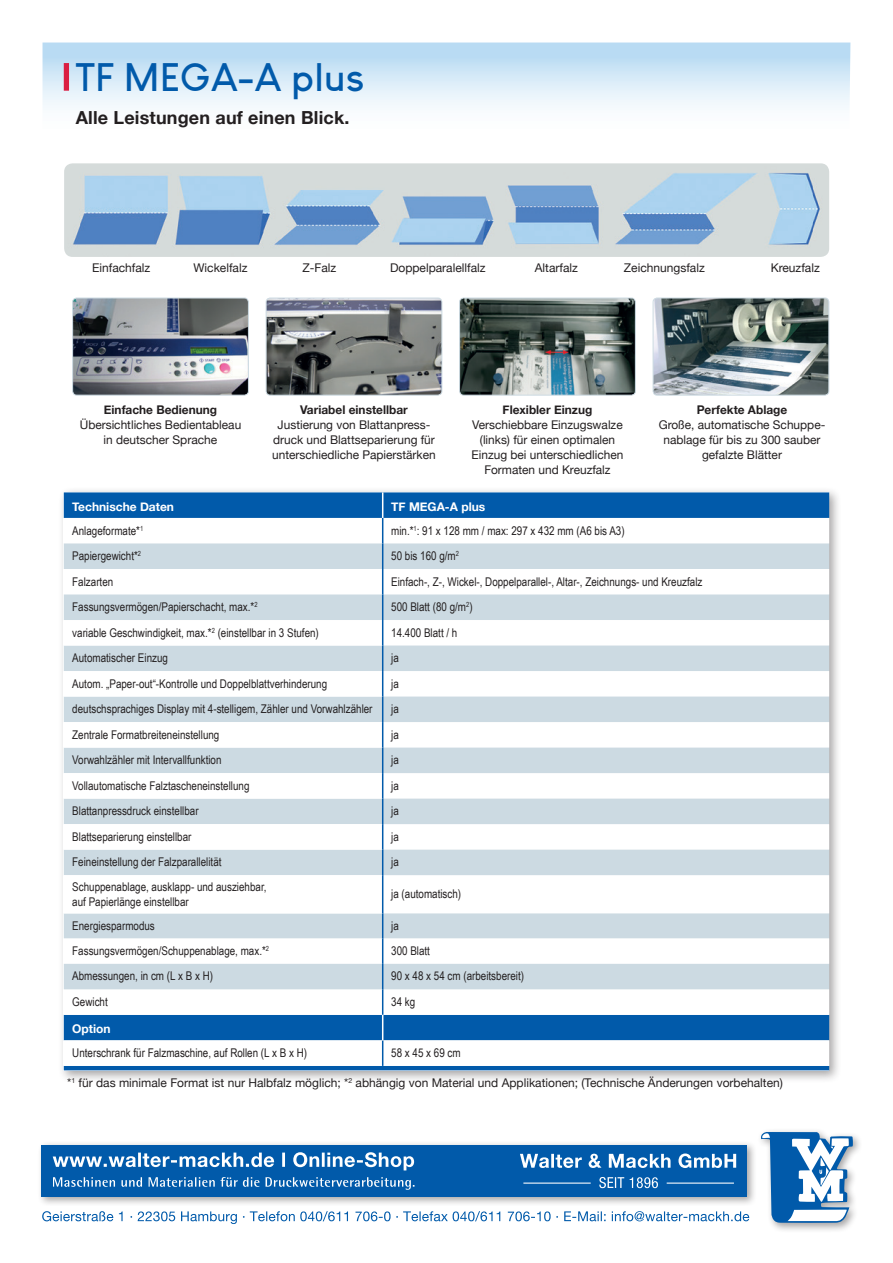
<style>
.page{position:relative;width:893px;height:1263px;background:#fff}
.page>*{position:absolute;margin:0;border:0;box-sizing:border-box;transform-origin:0 0}
.Headline{font:700 39px "Louis George Cafe";color:#015aaa}
.t1{font:700 18px "Helvetica Neue";letter-spacing:.01em;color:#231f20}
.Technische_Daten{font:12px/15px "Arial Narrow";color:#231f20}
.t2{font:12px/15px "Helvetica Neue";color:#231f20;text-align:center}
.t3{font:700 12px "Helvetica Neue";color:#231f20}
.Technische_Daten-2{font:700 12px "Helvetica Neue";color:#fff}
.s1{font-weight:700}
</style>
<div class="page">
<div style="left:757px;top:1128px;width:106px;height:105px;background:#231f20;opacity:.4"></div>
<svg style="left:761px;top:1132px;width:92px;height:91px"></svg>
<div style="left:37px;top:1140px;width:721px;height:66px;background:#231f20;opacity:.4"></div>
<div style="left:42px;top:1145px;width:705px;height:51px;background:#015aaa"></div>
<svg style="left:53px;top:1177px;width:361px;height:13px"></svg>
<svg style="left:42px;top:1211px;width:707px;height:13px"></svg>
<svg style="left:53px;top:1152px;width:361px;height:18px"></svg>
<svg style="left:599px;top:1177px;width:59px;height:11px"></svg>
<svg style="left:520px;top:1153px;width:216px;height:15px"></svg>
<hr style="left:523px;top:1182px;width:68px;height:2px;background:#fff">
<hr style="left:667px;top:1182px;width:67px;height:2px;background:#fff">
<svg style="left:43px;top:43px;width:807px;height:65px;background:#d3e8f7"></svg>
<div style="left:64px;top:63px;width:5px;height:28px;background:#da1e42"></div>
<div style="left:57px;top:486px;width:784px;height:597px;background:#231f20;opacity:.4"></div>
<div style="left:64px;top:492px;width:765px;height:578px;background:#015aaa"></div>
<svg style="left:64px;top:518px;width:765px;height:548px"></svg>
<svg style="left:64px;top:543px;width:765px;height:51px"></svg>
<svg style="left:64px;top:594px;width:765px;height:395px;fill:#ccdae2"></svg>
<svg style="left:64px;top:620px;width:318px;height:293px"></svg>
<hr style="left:382px;top:875px;width:1px;height:38px;background:#015aaa">
<svg style="left:382px;top:492px;width:1px;height:383px"></svg>
<svg style="left:382px;top:913px;width:1px;height:153px"></svg>
<img style="left:64px;top:163px;width:765px;height:94px">
<img style="left:73px;top:298px;width:175px;height:97px">
<div style="left:72px;top:298px;width:177px;height:97px;border:1px solid #ccdae2;border-radius:4px"></div>
<img style="left:266px;top:298px;width:176px;height:97px">
<div style="left:266px;top:298px;width:176px;height:97px;border:1px solid #ccdae2;border-radius:4px"></div>
<img style="left:460px;top:298px;width:175px;height:97px">
<div style="left:459px;top:298px;width:177px;height:97px;border:1px solid #ccdae2;border-radius:4px"></div>
<img style="left:653px;top:298px;width:176px;height:97px">
<div style="left:653px;top:298px;width:176px;height:97px;border:1px solid #ccdae2;border-radius:4px"></div>
<p class="Headline" style="left:76px;top:52px;width:290px">TF MEGA-A plus</p>
<p class="t1" style="left:76px;top:106px;width:275px">Alle Leistungen auf einen Blick.</p>
<p class="t2" style="left:92px;top:260px;width:60px">Einfachfalz</p>
<p class="t2" style="left:193px;top:260px;width:55px">Wickelfalz</p>
<p class="t2" style="left:302px;top:260px;width:35px">Z-Falz</p>
<p class="t2" style="left:390px;top:260px;width:97px">Doppelparalellfalz</p>
<p class="t2" style="left:535px;top:260px;width:45px">Altarfalz</p>
<p class="t2" style="left:624px;top:260px;width:82px">Zeichnungsfalz</p>
<p class="t2" style="left:771px;top:260px;width:51px">Kreuzfalz</p>
<p class="t2" style="left:80px;top:402px;width:163px"><span class="s1">Einfache Bedienung<br></span>Übersichtliches Bedientableau in deutscher Sprache</p>
<p class="t3" style="left:300px;top:402px;width:109px">Variabel einstellbar</p>
<p class="t2" style="left:272px;top:417px;width:165px">Justierung von Blattanpress&shy;druck und Blattseparierung für unterschiedliche Papierstärken</p>
<p class="t3" style="left:503px;top:402px;width:91px">Flexibler Einzug</p>
<p class="t2" style="left:472px;top:417px;width:152px">Verschiebbare Einzugswalze (links) für einen optimalen</p>
<p class="t2" style="left:472px;top:447px;width:153px">Einzug bei unterschiedlichen<br>Formaten und Kreuzfalz</p>
<p class="t3" style="left:697px;top:402px;width:92px">Perfekte Ablage</p>
<p class="t2" style="left:659px;top:417px;width:168px">Große, automatische Schuppe&shy;nablage für bis zu 300 sauber gefalzte Blätter</p>
<p class="Technische_Daten-2" style="left:72px;top:499px;width:103px">Technische Daten</p>
<p class="Technische_Daten-2" style="left:391px;top:499px;width:96px">TF MEGA-A plus</p>
<p class="Technische_Daten" style="left:72px;top:522px;width:73px">Anlageformate*<sup>1</sup></p>
<p class="Technische_Daten" style="left:391px;top:522px;width:235px">min.*<sup>1</sup>: 91 x 128 mm / max: 297 x 432 mm (A6 bis A3)</p>
<p class="Technische_Daten" style="left:72px;top:548px;width:70px">Papiergewicht*<sup>2</sup></p>
<p class="Technische_Daten" style="left:391px;top:548px;width:69px">50 bis 160 g/m<sup>2</sup></p>
<p class="Technische_Daten" style="left:72px;top:573px;width:43px">Falzarten</p>
<p class="Technische_Daten" style="left:391px;top:573px;width:313px">Einfach-, Z-, Wickel-, Doppelparallel-, Altar-, Zeichnungs- und Kreuzfalz</p>
<p class="Technische_Daten" style="left:72px;top:599px;width:187px">Fassungsvermögen/Papierschacht, max.*<sup>2</sup></p>
<p class="Technische_Daten" style="left:391px;top:599px;width:83px">500 Blatt (80 g/m<sup>2</sup>)</p>
<p class="Technische_Daten" style="left:72px;top:624px;width:248px">variable Geschwindigkeit, max.*<sup>2</sup> (einstellbar in 3 Stufen)</p>
<p class="Technische_Daten" style="left:391px;top:624px;width:68px">14.400 Blatt / h</p>
<p class="Technische_Daten" style="left:72px;top:650px;width:97px">Automatischer Einzug</p>
<p class="Technische_Daten" style="left:391px;top:650px;width:9px">ja</p>
<p class="Technische_Daten" style="left:72px;top:675px;width:256px">Autom. „Paper-out“-Kontrolle und Doppelblattverhinderung</p>
<p class="Technische_Daten" style="left:391px;top:675px;width:9px">ja</p>
<p class="Technische_Daten" style="left:72px;top:701px;width:302px">deutschsprachiges Display mit 4-stelligem, Zähler und Vorwahlzähler</p>
<p class="Technische_Daten" style="left:391px;top:701px;width:9px">ja</p>
<p class="Technische_Daten" style="left:72px;top:726px;width:149px">Zentrale Formatbreiteneinstellung</p>
<p class="Technische_Daten" style="left:391px;top:726px;width:9px">ja</p>
<p class="Technische_Daten" style="left:72px;top:752px;width:151px">Vorwahlzähler mit Intervallfunktion</p>
<p class="Technische_Daten" style="left:391px;top:752px;width:9px">ja</p>
<p class="Technische_Daten" style="left:72px;top:777px;width:179px">Vollautomatische Falztascheneinstellung</p>
<p class="Technische_Daten" style="left:391px;top:777px;width:9px">ja</p>
<p class="Technische_Daten" style="left:72px;top:803px;width:128px">Blattanpressdruck einstellbar</p>
<p class="Technische_Daten" style="left:391px;top:803px;width:9px">ja</p>
<p class="Technische_Daten" style="left:72px;top:828px;width:121px">Blattseparierung einstellbar</p>
<p class="Technische_Daten" style="left:391px;top:828px;width:9px">ja</p>
<p class="Technische_Daten" style="left:72px;top:854px;width:151px">Feineinstellung der Falzparallelität</p>
<p class="Technische_Daten" style="left:391px;top:854px;width:9px">ja</p>
<p class="Technische_Daten" style="left:72px;top:878px;width:196px">Schuppenablage, ausklapp- und ausziehbar, auf Papierlänge einstellbar</p>
<p class="Technische_Daten" style="left:391px;top:886px;width:71px">ja (automatisch)</p>
<p class="Technische_Daten" style="left:72px;top:917px;width:84px">Energiesparmodus</p>
<p class="Technische_Daten" style="left:391px;top:917px;width:9px">ja</p>
<p class="Technische_Daten" style="left:72px;top:943px;width:198px">Fassungsvermögen/Schuppenablage, max.*<sup>2</sup></p>
<p class="Technische_Daten" style="left:391px;top:943px;width:40px">300 Blatt</p>
<p class="Technische_Daten" style="left:72px;top:968px;width:142px">Abmessungen, in cm (L x B x H)</p>
<p class="Technische_Daten" style="left:391px;top:968px;width:134px">90 x 48 x 54 cm (arbeitsbereit)</p>
<p class="Technische_Daten" style="left:72px;top:994px;width:37px">Gewicht</p>
<p class="Technische_Daten" style="left:391px;top:994px;width:26px">34 kg</p>
<p class="Technische_Daten-2" style="left:72px;top:1021px;width:40px">Option</p>
<p class="Technische_Daten" style="left:72px;top:1045px;width:236px">Unterschrank für Falzmaschine, auf Rollen (L x B x H)</p>
<p class="Technische_Daten" style="left:391px;top:1045px;width:71px">58 x 45 x 69 cm</p>
<p class="t2" style="left:67px;top:1075px;width:717px">*<sup>1</sup> für das minimale Format ist nur Halbfalz möglich; *<sup>2</sup> abhängig von Material und Applikationen; (Technische Änderungen vorbehalten)</p>
</div>
